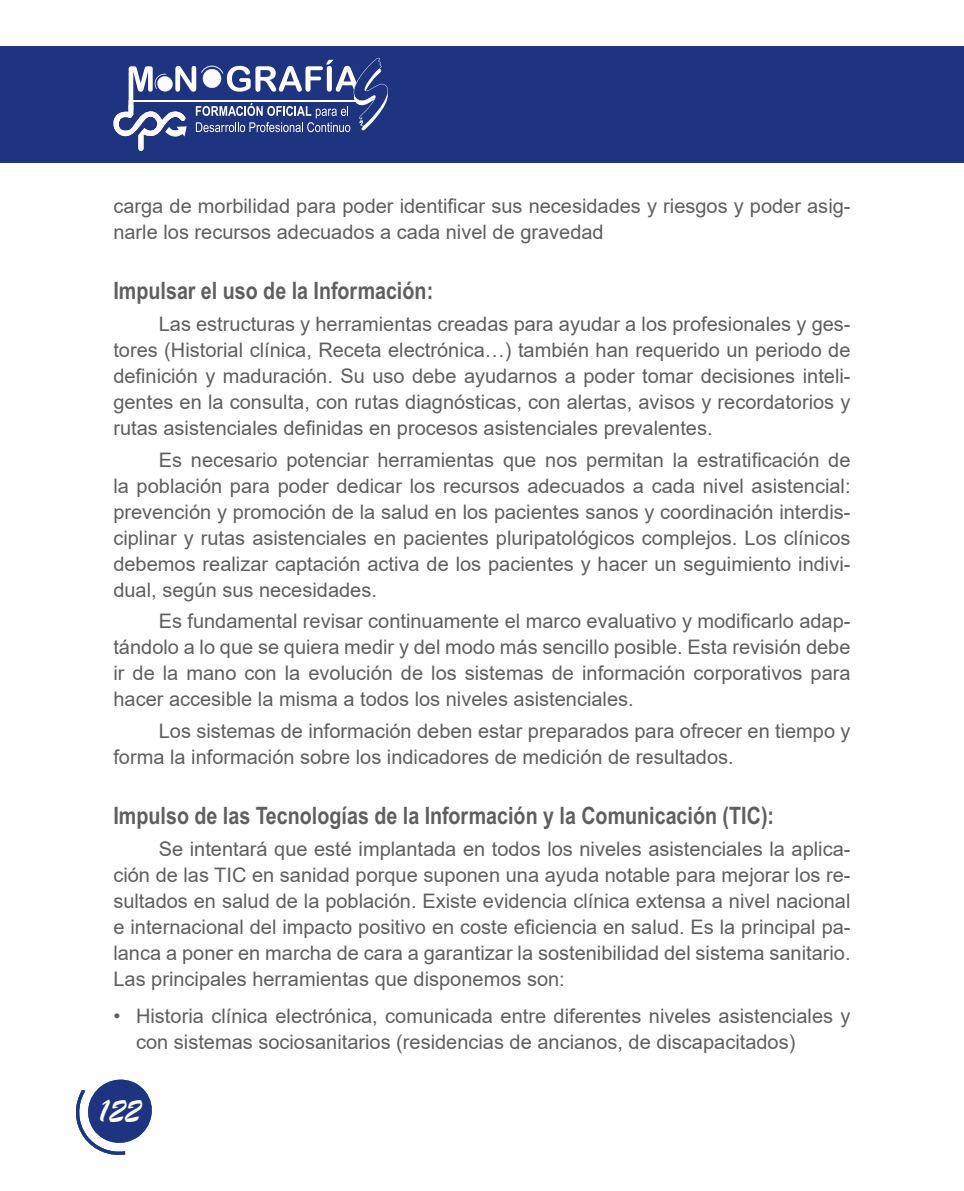
<style>
.page{position:relative;width:964px;height:1191px;background:#fff}
.page>*{position:absolute;margin:0;border:0;box-sizing:border-box;transform-origin:0 0}
.t1{font:36px "Brush Script";color:#fff}
.t2{font:700 24px "Arial Narrow MT Std";color:#5e5f5e}
.t3{font:20px/26px "Arial";color:#5e5f5e;text-align:justify}
</style>
<div class="page">
<div style="left:0;top:46px;width:964px;height:117px;background:#1e3481"></div>
<svg style="left:76px;top:1079px;width:76px;height:76px"></svg>
<svg style="left:113px;top:58px;width:275px;height:93px"></svg>
<p class="t3" style="left:113px;top:193px;width:738px">carga de morbilidad para poder identificar sus necesidades y riesgos y poder asig&shy;narle los recursos adecuados a cada nivel de gravedad</p>
<p class="t2" style="left:113px;top:276px;width:321px">Impulsar el uso de la Información:</p>
<p class="t3" style="left:113px;top:311px;width:739px;text-indent:45px">Las estructuras y herramientas creadas para ayudar a los profesionales y ges&shy;tores (Historial clínica, Receta electrónica…) también han requerido un periodo de definición y maduración. Su uso debe ayudarnos a poder tomar decisiones inteli&shy;gentes en la consulta, con rutas diagnósticas, con alertas, avisos y recordatorios y rutas asistenciales definidas en procesos asistenciales prevalentes.</p>
<p class="t3" style="left:113px;top:446px;width:739px;text-indent:45px">Es necesario potenciar herramientas que nos permitan la estratificación de la población para poder dedicar los recursos adecuados a cada nivel asistencial: prevención y promoción de la salud en los pacientes sanos y coordinación interdis&shy;ciplinar y rutas asistenciales en pacientes pluripatológicos complejos. Los clínicos debemos realizar captación activa de los pacientes y hacer un seguimiento indivi&shy;dual, según sus necesidades.</p>
<p class="t3" style="left:113px;top:608px;width:738px;text-indent:45px">Es fundamental revisar continuamente el marco evaluativo y modificarlo adap&shy;tándolo a lo que se quiera medir y del modo más sencillo posible. Esta revisión debe ir de la mano con la evolución de los sistemas de información corporativos para hacer accesible la misma a todos los niveles asistenciales.</p>
<p class="t3" style="left:113px;top:718px;width:739px;text-indent:45px">Los sistemas de información deben estar preparados para ofrecer en tiempo y forma la información sobre los indicadores de medición de resultados.</p>
<p class="t2" style="left:113px;top:801px;width:662px">Impulso de las Tecnologías de la Información y la Comunicación (TIC):</p>
<p class="t3" style="left:113px;top:835px;width:739px;text-indent:45px">Se intentará que esté implantada en todos los niveles asistenciales la aplica&shy;ción de las TIC en sanidad porque suponen una ayuda notable para mejorar los re&shy;sultados en salud de la población. Existe evidencia clínica extensa a nivel nacional e internacional del impacto positivo en coste eficiencia en salud. Es la principal pa&shy;lanca a poner en marcha de cara a garantizar la sostenibilidad del sistema sanitario.<br>Las principales herramientas que disponemos son:</p>
<p class="t3" style="left:136px;top:1003px;width:716px;text-indent:-23px">• Historia clínica electrónica, comunicada entre diferentes niveles asistenciales y con sistemas sociosanitarios (residencias de ancianos, de discapacitados)</p>
<h1 class="t1" style="left:99px;top:1089px;width:43px">122</h1>
</div>
